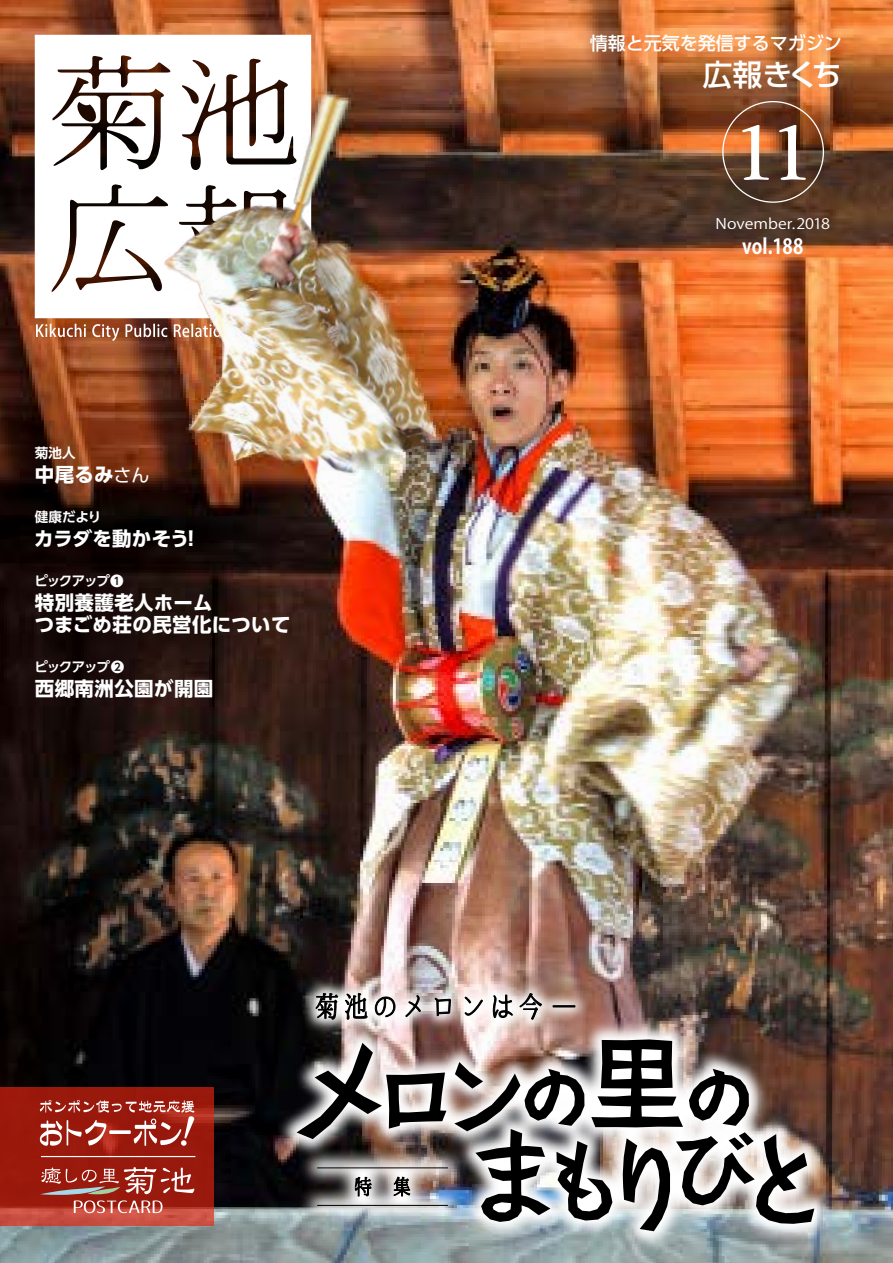
<style>
.page{position:relative;width:893px;height:1263px;background:#fff}
.page>*{position:absolute;margin:0;border:0;box-sizing:border-box;transform-origin:0 0}
.t1{font:500 30px "UD Shin Go Pro";letter-spacing:-.075em;color:#fff}
.t2{font:700 20.7px "Koz Go Pr 6 N";color:#fff;scale:.87 1}
.t3{font:700 19.5px/22.5px "UD Shin Go Pro";letter-spacing:.015em;color:#fff}
.t4{font:500 18px "UD Shin Go Pro";color:#fff}
.t5{font:14.4px "Koz Go Pr 6 N";letter-spacing:-.005em;color:#fff;scale:1.12 1}
.t6{font:700 13.5px "UD Shin Go Pro De";letter-spacing:-.085em;color:#fff}
.t7{font:700 13.5px "UD Shin Go Pro De";letter-spacing:-.055em;color:#fff}
.s1{font-weight:400;font-size:18px}
</style>
<div class="page">
<img style="left:0;top:0;width:893px;height:1263px">
<svg style="left:0;top:1087px;width:214px;height:139px;fill:#9a190c"></svg>
<svg style="left:40px;top:1100px;width:154px;height:46px"></svg>
<hr style="left:41px;top:1156px;width:154px;height:1px;background:#fff">
<svg style="left:40px;top:1167px;width:154px;height:46px"></svg>
<img style="left:35px;top:35px;width:276px;height:283px">
<img style="left:36px;top:324px;width:275px;height:17px">
<svg style="left:742px;top:125px;width:64px;height:55px"></svg>
<img style="left:277px;top:1019px;width:557px;height:232px">
<svg style="left:297px;top:1043px;width:149px;height:96px"></svg>
<img style="left:454px;top:1039px;width:360px;height:192px">
<img style="left:298px;top:1147px;width:169px;height:79px">
<hr style="left:317px;top:1167px;width:131px;height:1px;background:#000">
<hr style="left:317px;top:1205px;width:131px;height:1px;background:#000">
<svg style="left:355px;top:1175px;width:55px;height:21px"></svg>
<svg style="left:301px;top:978px;width:290px;height:57px"></svg>
<svg style="left:316px;top:986px;width:259px;height:41px"></svg>
<p class="t7" style="left:35px;top:441px;width:43px">菊池人</p>
<p class="t3" style="left:35px;top:462px;width:116px">中尾るみ<span class="s1">さん</span></p>
<p class="t7" style="left:35px;top:505px;width:68px">健康だより</p>
<p class="t3" style="left:34px;top:526px;width:168px">カラダを動かそう！</p>
<p class="t6" style="left:34px;top:570px;width:91px">ピックアップ❶</p>
<p class="t3" style="left:35px;top:591px;width:257px">特別養護老人ホーム<br>つまごめ荘の民営化について</p>
<p class="t6" style="left:34px;top:656px;width:91px">ピックアップ❷</p>
<p class="t3" style="left:35px;top:677px;width:180px">西郷南洲公園が開園</p>
<p class="t4" style="left:590px;top:29px;width:253px">情報と元気を発信するマガジン</p>
<h1 class="t1" style="left:702px;top:50px;width:141px">広報きくち</h1>
<p class="t5" style="left:716px;top:216px;width:104px">November.2018</p>
<p class="t2" style="left:742px;top:235px;width:72px">vol.188</p>
</div>
